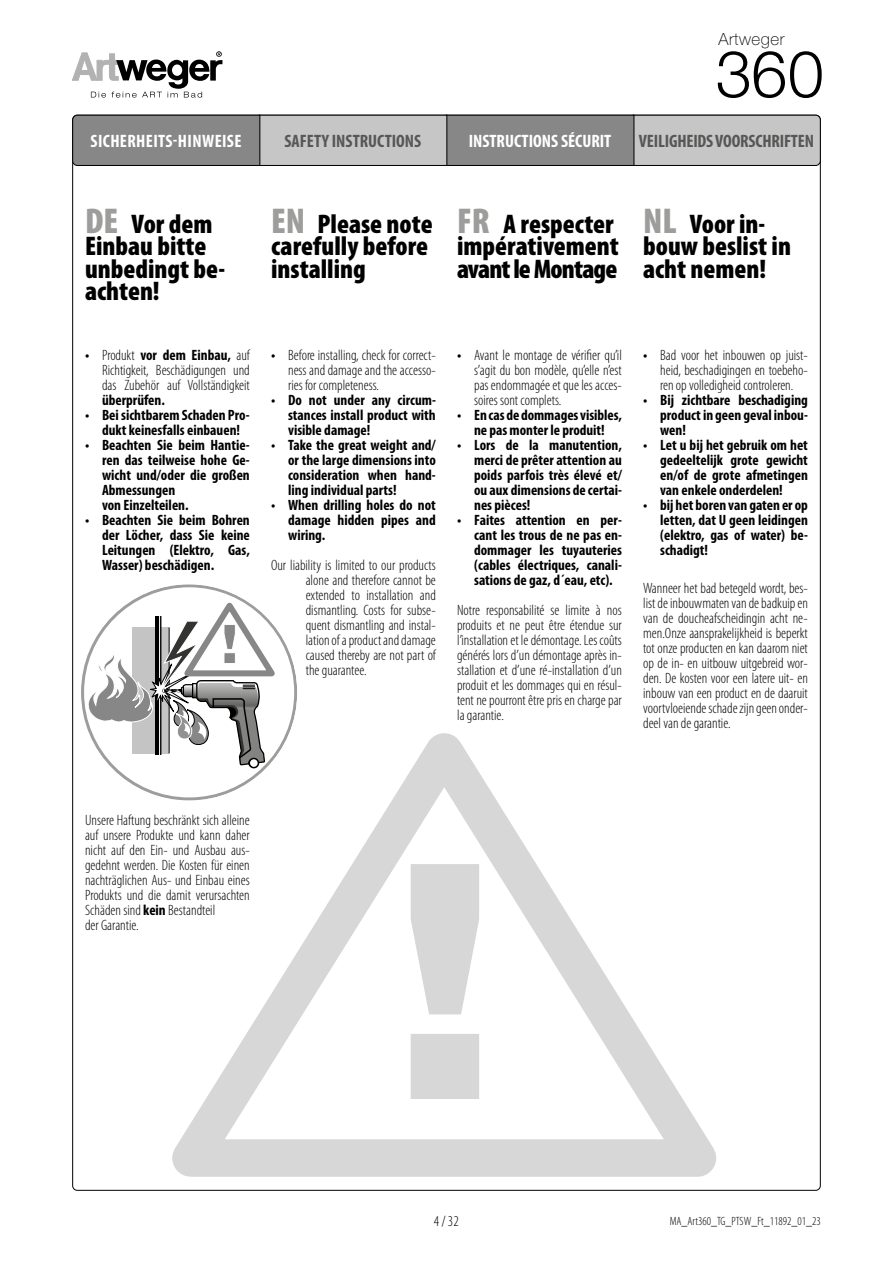
<style>
.page{position:relative;width:893px;height:1263px;background:#fff}
.page>*{position:absolute;margin:0;border:0;box-sizing:border-box;transform-origin:0 0}
.t1{font:300 64.8px "Helvetica Neue LT Std";color:#000}
.t2{font:900 condensed 27px/22.5px "Myriad Pro";color:#000}
.t3{font:700 condensed 18px "Myriad Pro";letter-spacing:-.01em;color:#575756}
.t4{font:700 condensed 18px "Myriad Pro";letter-spacing:.02em;color:#fff}
.t5{font:700 condensed 18px "Myriad Pro";color:#fff}
.t6{font:100 16.95px "Helvetica Neue LT Std";letter-spacing:.03em;color:#000}
.t7{font:300 condensed 15px/15px "Myriad Pro";color:#000;text-align:justify}
.t8{font:700 condensed 15px/15px "Myriad Pro";color:#000;text-align:justify}
.t9{font:300 condensed 12px "Myriad Pro";color:#000}
.s1{font-size:36px;color:#9d9d9c}
.s2{font-weight:700}
</style>
<div class="page">
<svg style="left:172px;top:733px;width:545px;height:444px"></svg>
<svg style="left:411px;top:864px;width:68px;height:235px"></svg>
<svg style="left:81px;top:584px;width:216px;height:217px"></svg>
<svg style="left:87px;top:594px;width:193px;height:192px"></svg>
<div style="left:248px;top:759px;width:9px;height:8px;border:2px solid #000;border-radius:50%"></div>
<div style="left:249px;top:758px;width:9px;height:10px;background:#fff;border-radius:50%"></div>
<div style="left:249px;top:758px;width:10px;height:10px;border:2px solid #000;border-radius:50%"></div>
<svg style="left:72px;top:51px;width:150px;height:47px"></svg>
<svg style="left:72px;top:114px;width:749px;height:52px;background:#9e9e9e"></svg>
<p class="t6" style="left:718px;top:29px;width:67px">Artweger</p>
<h1 class="t1" style="left:716px;top:34px;width:110px">360</h1>
<p class="t4" style="left:91px;top:131px;width:152px">SICHERHEITS-HINWEISE</p>
<p class="t3" style="left:285px;top:131px;width:138px">SAFETY INSTRUCTIONS</p>
<p class="t5" style="left:469px;top:131px;width:144px">INSTRUCTIONS SÉCURIT</p>
<p class="t3" style="left:639px;top:131px;width:177px">VEILIGHEIDS VOORSCHRIFTEN</p>
<h2 class="t2" style="left:85px;top:213px;width:142px"><span class="s1">DE</span> Vor dem<br>Einbau bitte unbedingt be&shy;achten!</h2>
<p class="t7" style="left:102px;top:348px;width:149px;text-indent:-17px"><span class="s2">•</span> Produkt <span class="s2">vor dem Einbau,</span> auf Richtigkeit, Beschädigungen und das Zubehör auf Vollständigkeit</p>
<p class="t8" style="left:102px;top:393px;width:64px">überprüfen.</p>
<p class="t8" style="left:85px;top:408px;width:166px;text-align:center">• Bei sichtbarem Schaden Pro&shy;dukt keinesfalls einbauen!</p>
<p class="t8" style="left:102px;top:438px;width:149px;text-align:left;text-indent:-17px">• Beachten Sie beim Hantie&shy;ren das teilweise hohe Ge&shy;wicht und/oder die großen<br>Abmessungen<br>von Einzelteilen.</p>
<p class="t8" style="left:102px;top:513px;width:149px;text-indent:-17px">• Beachten Sie beim Bohren der Löcher, dass Sie keine Leitungen (Elektro, Gas, Wasser) beschädigen.</p>
<h2 class="t2" style="left:271px;top:213px;width:163px"><span class="s1">EN</span> Please note carefully before installing</h2>
<h2 class="t2" style="left:457px;top:213px;width:163px"><span class="s1">FR</span> A respecter impérativement avant le Montage</h2>
<p class="t7" style="left:288px;top:348px;width:149px;text-indent:-17px"><span class="s2">•</span> Before installing, check for correct&shy;ness and damage and the accesso&shy;ries for completeness.</p>
<p class="t8" style="left:288px;top:393px;width:149px;text-indent:-17px">• Do not under any circum&shy;stances install product with visible damage!</p>
<p class="t8" style="left:288px;top:438px;width:149px;text-indent:-17px">• Take the great weight and/ or the large dimensions into consideration when hand&shy;ling individual parts!</p>
<p class="t8" style="left:288px;top:498px;width:149px;text-indent:-17px">• When drilling holes do not damage hidden pipes and wiring.</p>
<p class="t7" style="left:306px;top:558px;width:132px;text-indent:-35px">Our liability is limited to our products alone and therefore cannot be extended to installation and dismantling. Costs for subse&shy;quent dismantling and instal&shy;lation of a product and damage caused thereby are not part of the guarantee.</p>
<p class="t7" style="left:474px;top:348px;width:149px;text-indent:-17px"><span class="s2">•</span> Avant le montage de vérifier qu’il s’agit du bon modèle, qu’elle n’est pas endommagée et que les acces&shy;soires sont complets.</p>
<p class="t8" style="left:457px;top:408px;width:166px;text-align:center">• En cas de dommages visibles, ne pas monter le produit!</p>
<p class="t8" style="left:474px;top:438px;width:149px;text-indent:-17px">• Lors de la manutention, merci de prêter attention au poids parfois très élevé et/ ou aux dimensions de certai&shy;nes pièces!</p>
<p class="t8" style="left:474px;top:513px;width:149px;text-indent:-17px">• Faites attention en per&shy;cant les trous de ne pas en&shy;dommager les tuyauteries (cables électriques, canali&shy;sations de gaz, d´eau, etc).</p>
<p class="t7" style="left:457px;top:603px;width:166px">Notre responsabilité se limite à nos produits et ne peut être étendue sur l’installation et le démontage. Les coûts générés lors d’un démontage après in&shy;stallation et d’une ré-installation d’un produit et les dommages qui en résul&shy;tent ne pourront être pris en charge par la garantie.</p>
<h2 class="t2" style="left:643px;top:213px;width:149px"><span class="s1">NL</span> Voor in&shy;bouw beslist in acht nemen!</h2>
<p class="t7" style="left:660px;top:348px;width:149px;text-indent:-17px"><span class="s2">•</span> Bad voor het inbouwen op juist&shy;heid, beschadigingen en toebeho&shy;ren op volledigheid controleren.</p>
<p class="t8" style="left:660px;top:393px;width:149px;text-indent:-17px">• Bij zichtbare beschadiging product in geen geval inbou&shy;wen!</p>
<p class="t8" style="left:660px;top:438px;width:149px;text-indent:-17px">• Let u bij het gebruik om het gedeeltelijk grote gewicht en/of de grote afmetingen van enkele onderdelen!</p>
<p class="t8" style="left:660px;top:498px;width:149px;text-indent:-17px">• bij het boren van gaten er op letten, dat U geen leidingen (elektro, gas of water) be&shy;schadigt!</p>
<p class="t7" style="left:643px;top:581px;width:166px">Wanneer het bad betegeld wordt, bes&shy;list de inbouwmaten van de badkuip en van de doucheafscheidingin acht ne&shy;men.Onze aansprakelijkheid is beperkt tot onze producten en kan daarom niet op de in- en uitbouw uitgebreid wor&shy;den. De kosten voor een latere uit- en inbouw van een product en de daaruit voortvloeiende schade zijn geen onder&shy;deel van de garantie.</p>
<p class="t7" style="left:85px;top:813px;width:166px;text-align:left">Unsere Haftung beschränkt sich alleine auf unsere Produkte und kann daher nicht auf den Ein- und Ausbau aus&shy;gedehnt werden. Die Kosten für einen nachträglichen Aus- und Einbau eines<br>Produkts und die damit verursachten<br>Schäden sind <span class="s2">kein</span> Bestandteil<br>der Garantie.</p>
<p class="t7" style="left:434px;top:1214px;width:27px">4 / 32</p>
<p class="t9" style="left:670px;top:1214px;width:152px">MA_Art360_TG_PTSW_Ft_11892_01_23</p>
</div>
